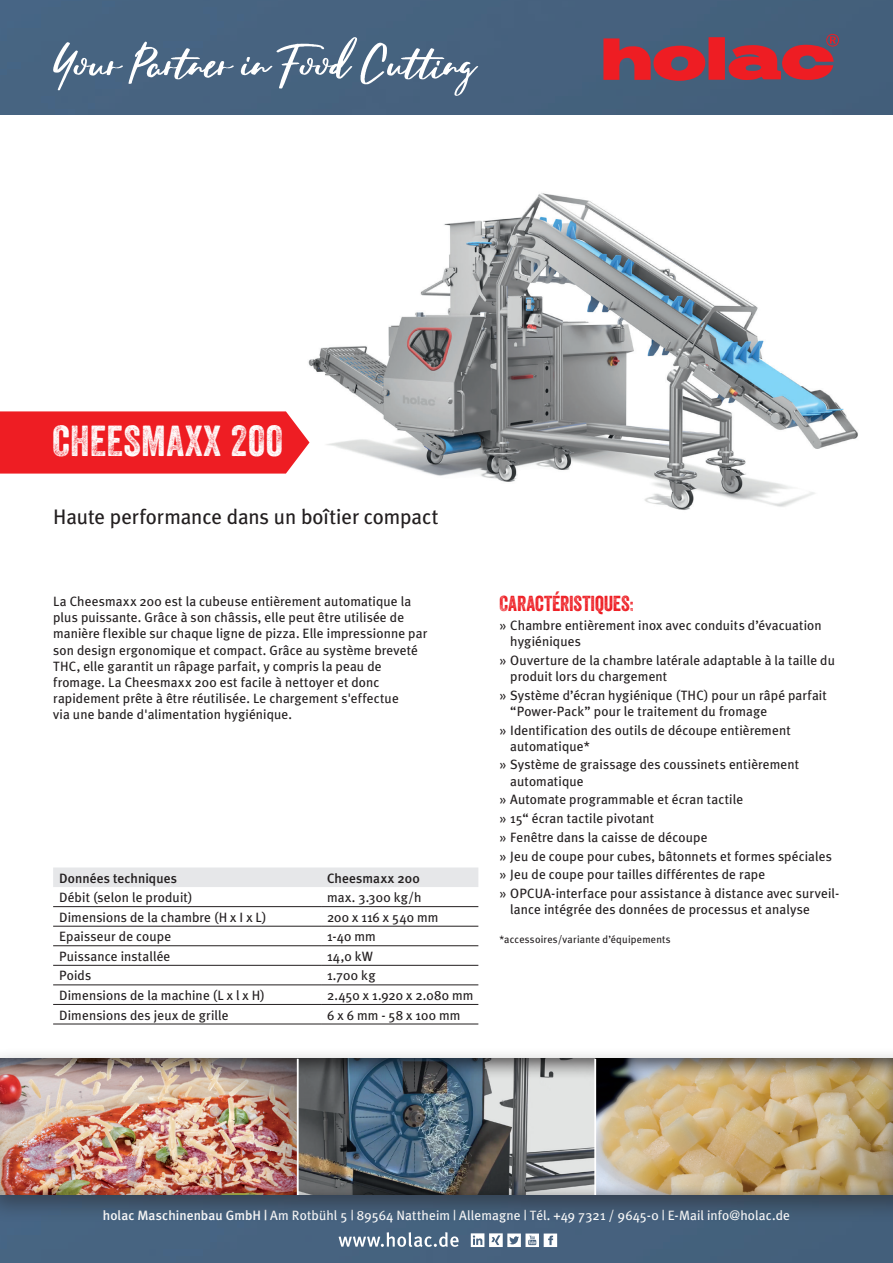
<style>
.page{position:relative;width:893px;height:1263px;background:#fff}
.page>*{position:absolute;margin:0;border:0;box-sizing:border-box;transform-origin:0 0}
.t1{font:42px "Veneer Two";letter-spacing:.01em;color:#fff}
.t2{font:21px "Meta Plus";letter-spacing:-.005em;color:#231f20}
.t3{font:21px "Veneer Two";letter-spacing:-.005em;color:#ee1d23}
.t4{font:13.5px/16.2px "Meta Plus";letter-spacing:.01em;color:#231f20}
.t5{font:13.5px "Meta Plus";letter-spacing:.01em;color:#fff}
.t6{font:500 13.5px "Meta Plus";letter-spacing:.01em;color:#231f20}
.t7{font:10.5px "Meta Plus";letter-spacing:.015em;color:#231f20}
.s1{font-weight:500}
</style>
<div class="page">
<div style="left:0;top:0;width:893px;height:115px;background:#46617e"></div>
<div style="left:0;top:1224px;width:893px;height:39px;background:#46627f"></div>
<svg style="left:53px;top:42px;width:181px;height:48px"></svg>
<svg style="left:241px;top:37px;width:237px;height:59px"></svg>
<div style="left:708px;top:37px;width:17px;height:43px;background:#ee1d23"></div>
<svg style="left:728px;top:34px;width:111px;height:46px"></svg>
<svg style="left:603px;top:38px;width:102px;height:43px"></svg>
<svg style="left:339px;top:1232px;width:120px;height:15px"></svg>
<svg style="left:471px;top:1233px;width:86px;height:14px"></svg>
<img style="left:308px;top:193px;width:550px;height:317px">
<div style="left:0;top:1047px;width:893px;height:177px;background:#231f20;opacity:.5"></div>
<div style="left:0;top:1057px;width:893px;height:140px;background:#231f20;opacity:.75"></div>
<div style="left:0;top:411px;width:309px;height:63px;background:#ee1d23"></div>
<hr style="left:297px;top:1059px;width:1px;height:136px;background:#fff">
<hr style="left:595px;top:1059px;width:1px;height:136px;background:#fff">
<div style="left:53px;top:867px;width:425px;height:20px;background:#e6e7e9"></div>
<hr style="left:53px;top:906px;width:268px;height:1px;background:#231f20">
<hr style="left:321px;top:906px;width:157px;height:1px;background:#231f20">
<hr style="left:53px;top:926px;width:268px;height:1px;background:#231f20">
<hr style="left:321px;top:926px;width:157px;height:1px;background:#231f20">
<hr style="left:53px;top:945px;width:268px;height:1px;background:#231f20">
<hr style="left:321px;top:945px;width:157px;height:1px;background:#231f20">
<hr style="left:53px;top:965px;width:268px;height:1px;background:#231f20">
<hr style="left:321px;top:965px;width:157px;height:1px;background:#231f20">
<hr style="left:53px;top:985px;width:268px;height:1px;background:#231f20">
<hr style="left:321px;top:985px;width:157px;height:1px;background:#231f20">
<hr style="left:53px;top:1004px;width:268px;height:1px;background:#231f20">
<hr style="left:321px;top:1004px;width:157px;height:1px;background:#231f20">
<hr style="left:53px;top:1024px;width:268px;height:1px;background:#231f20">
<hr style="left:321px;top:1024px;width:157px;height:1px;background:#231f20">
<h1 class="t1" style="left:52px;top:416px;width:232px">CHEESMAXX 200</h1>
<h2 class="t2" style="left:53px;top:504px;width:387px">Haute performance dans un boîtier compact</h2>
<p class="t4" style="left:53px;top:593px;width:376px">La Cheesmaxx 200 est la cubeuse entièrement automatique la plus puissante. Grâce à son châssis, elle peut être utilisée de manière flexible sur chaque ligne de pizza. Elle impressionne par son design ergonomique et compact. Grâce au système breveté THC, elle garantit un râpage parfait, y compris la peau de fromage. La Cheesmaxx 200 est facile à nettoyer et donc rapidement prête à être réutilisée. Le chargement s'effectue<br>via une bande d'alimentation hygiénique.</p>
<h2 class="t3" style="left:500px;top:590px;width:135px">CARACTÉRISTIQUES:</h2>
<p class="t4" style="left:510px;top:617px;width:313px;text-indent:-11px">» Chambre entièrement inox avec conduits d’évacuation hygiéniques</p>
<p class="t4" style="left:510px;top:652px;width:326px;text-indent:-11px">» Ouverture de la chambre latérale adaptable à la taille du produit lors du chargement</p>
<p class="t4" style="left:510px;top:687px;width:318px;text-indent:-11px">» Système d’écran hygiénique (THC) pour un râpé parfait “Power-Pack” pour le traitement du fromage</p>
<p class="t4" style="left:510px;top:722px;width:282px;text-indent:-11px">» Identification des outils de découpe entièrement automatique*</p>
<p class="t4" style="left:510px;top:756px;width:290px;text-indent:-11px">» Système de graissage des coussinets entièrement automatique</p>
<p class="t4" style="left:500px;top:790px;width:341px;line-height:18.8px">» Automate programmable et écran tactile<br>» 15“ écran tactile pivotant<br>» Fenêtre dans la caisse de découpe<br>» Jeu de coupe pour cubes, bâtonnets et formes spéciales » Jeu de coupe pour tailles différentes de rape<br>» OPCUA-interface pour assistance à distance avec surveil-</p>
<p class="t4" style="left:510px;top:901px;width:301px">lance intégrée des données de processus et analyse</p>
<p class="t7" style="left:500px;top:933px;width:173px">*accessoires/variante d’équipements</p>
<p class="t6" style="left:59px;top:870px;width:119px">Données techniques</p>
<p class="t6" style="left:327px;top:870px;width:94px">Cheesmaxx 200</p>
<p class="t4" style="left:59px;top:889px;width:135px">Débit (selon le produit)</p>
<p class="t4" style="left:327px;top:889px;width:96px">max. 3.300 kg/h</p>
<p class="t4" style="left:59px;top:909px;width:209px">Dimensions de la chambre (H x I x L)</p>
<p class="t4" style="left:327px;top:909px;width:113px">200 x 116 x 540 mm</p>
<p class="t4" style="left:59px;top:928px;width:114px">Epaisseur de coupe</p>
<p class="t4" style="left:327px;top:928px;width:50px">1-40 mm</p>
<p class="t4" style="left:59px;top:948px;width:113px">Puissance installée</p>
<p class="t4" style="left:327px;top:948px;width:47px">14,0 kW</p>
<p class="t4" style="left:59px;top:967px;width:34px">Poids</p>
<p class="t4" style="left:327px;top:967px;width:50px">1.700 kg</p>
<p class="t4" style="left:59px;top:987px;width:207px">Dimensions de la machine (L x l x H)</p>
<p class="t4" style="left:327px;top:987px;width:148px">2.450 x 1.920 x 2.080 mm</p>
<p class="t4" style="left:59px;top:1007px;width:171px">Dimensions des jeux de grille</p>
<p class="t4" style="left:327px;top:1007px;width:135px">6 x 6 mm - 58 x 100 mm</p>
<p class="t5" style="left:103px;top:1207px;width:689px"><span class="s1">holac Maschinenbau GmbH |</span> Am Rotbühl 5 | 89564 Nattheim | Allemagne | Tél. +49 7321 / 9645-0 | E-Mail info@holac.de</p>
</div>
